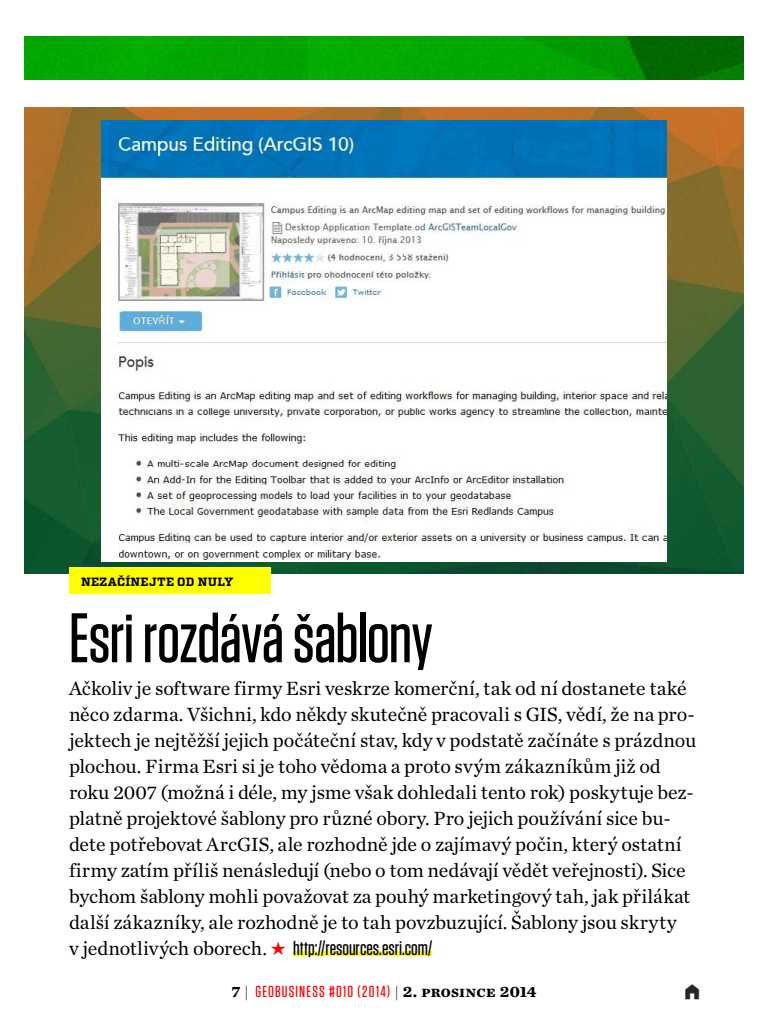
<style>
.page{position:relative;width:768px;height:1024px;background:#fff}
.page>*{position:absolute;margin:0;border:0;box-sizing:border-box;transform-origin:0 0}
.t1{font:500 70px "Tungsten";letter-spacing:-.015em;color:#000}
.t2{font:20px/26px "Chronicle Text G1";letter-spacing:-.005em;color:#000}
.t3{font:500 20px "Tungsten";color:#000}
.t4{font:500 16px "Tungsten";letter-spacing:.075em;color:#f00}
.t5{font:700 12px "Vitesse";letter-spacing:.025em;color:#000}
.s1{font-family:"Chronicle Text G1";font-weight:400}
.s2{font-family:"Chronicle Text G1";font-weight:400;color:#f00}
.s3{font-family:"Chronicle Text G1";font-weight:700;color:#000}
.s4{font-family:"Chronicle Text G1";font-weight:400;color:#1e4164}
</style>
<div class="page">
<img style="left:24px;top:108px;width:720px;height:466px">
<img style="left:101px;top:120px;width:566px;height:441px">
<div style="left:293px;top:951px;width:139px;height:5px;background:#ff0"></div>
<img style="left:24px;top:36px;width:720px;height:44px">
<div style="left:69px;top:567px;width:202px;height:27px;background:#ff0"></div>
<p class="t5" style="left:81px;top:573px;width:154px">NEZAČÍNEJTE OD NULY</p>
<h1 class="t1" style="left:69px;top:601px;width:366px">Esri rozdává šablony</h1>
<p class="t2" style="left:69px;top:674px;width:629px">Ačkoliv je software firmy Esri veskrze komerční, tak od ní dostanete také něco zdarma. Všichni, kdo někdy skutečně pracovali s GIS, vědí, že na pro&shy;jektech je nejtěžší jejich počáteční stav, kdy v podstatě začínáte s prázdnou plochou. Firma Esri si je toho vědoma a proto svým zákazníkům již od roku 2007 (možná i déle, my jsme však dohledali tento rok) poskytuje bez&shy;platně projektové šablony pro různé obory. Pro jejich používání sice bu&shy;dete potřebovat ArcGIS, ale rozhodně jde o zajímavý počin, který ostatní firmy zatím příliš nenásledují (nebo o tom nedávají vědět veřejnosti). Sice bychom šablony mohli považovat za pouhý marketingový tah, jak přilákat další zákazníky, ale rozhodně je to tah povzbuzující. Šablony jsou skryty</p>
<p class="t3" style="left:69px;top:937px;width:365px"><span class="s1">v jednotlivých oborech.</span> <span class="s2">•</span> http://resources.esri.com/</p>
<p class="t4" style="left:231px;top:983px;width:307px"><span class="s3">7</span> <span class="s4">|</span> GeoBusiness #010 (2014) <span class="s4">|</span> <span class="s3">2. prosince 2014</span></p>
</div>
